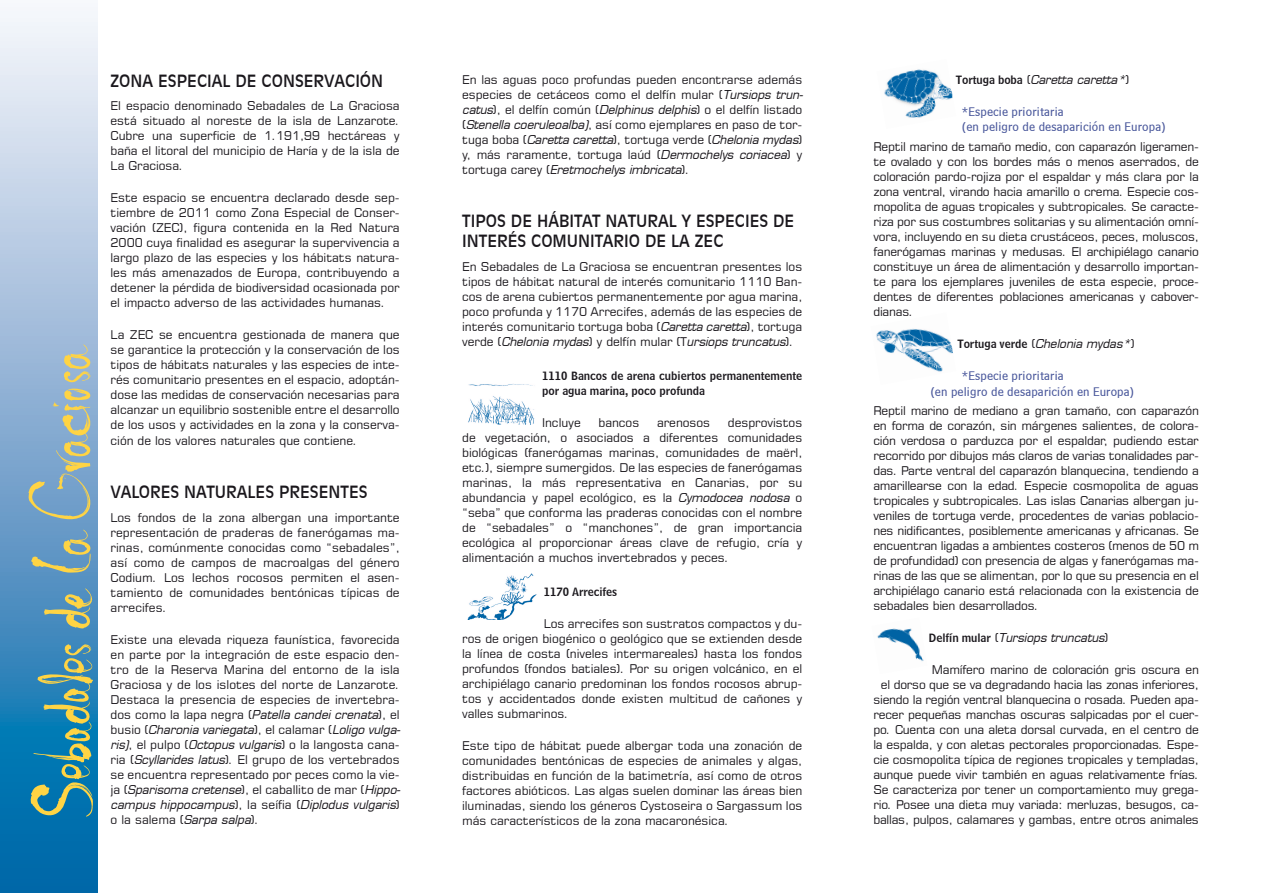
<style>
.page{position:relative;width:1263px;height:893px;background:#fff}
.page>*{position:absolute;margin:0;border:0;box-sizing:border-box;transform-origin:0 0}
.t1{font:16.5px/19.8px "Incised 901 BT";color:#1a171c}
.t2{font:12.9px/15.5px "Bell Centennial BT Sub Caption";letter-spacing:.01em;color:#49579b}
.t3{font:12px/15px "Square 721 BT";letter-spacing:-.02em;color:#1a171c;text-align:justify}
.t4{font:12px/15px "Square 721 BT Italic";letter-spacing:-.005em;color:#1a171c}
.t5{font:12px "Square 721 BT";color:#1a171c}
.t6{font:11.4px/15px "Bell Centennial BT Name And Number";color:#1a171c}
.s1{font-family:"Square 721 BT Italic"}
.s2{font-family:"Square 721 BT"}
.s3{font-family:"Bell Centennial BT Name And Number";font-size:11.4px}
</style>
<div class="page">
<svg style="left:0;top:11px;width:98px;height:882px;background:#88b3d5"></svg>
<img style="left:468px;top:384px;width:67px;height:40px">
<img style="left:467px;top:573px;width:70px;height:47px">
<img style="left:884px;top:69px;width:69px;height:49px">
<img style="left:876px;top:328px;width:77px;height:44px">
<img style="left:877px;top:628px;width:47px;height:33px">
<svg style="left:44px;top:588px;width:49px;height:41px;background:#7b9f9e"></svg>
<svg style="left:31px;top:530px;width:60px;height:43px;background:#7ea1ac"></svg>
<svg style="left:30px;top:644px;width:63px;height:173px;background:#458e9c"></svg>
<svg style="left:63px;top:344px;width:28px;height:38px"></svg>
<svg style="left:28px;top:388px;width:64px;height:132px;background:#91adba"></svg>
<h1 class="t1" style="left:111px;top:71px;width:274px">ZONA ESPECIAL DE CONSERVACIÓN</h1>
<p class="t3" style="left:111px;top:98px;width:291px">El espacio denominado Sebadales de La Graciosa está situado al noreste de la isla de Lanzarote.<br>Cubre una superficie de 1.191,99 hectáreas y baña el litoral del municipio de Haría y de la isla de La Graciosa.</p>
<p class="t3" style="left:111px;top:190px;width:291px">Este espacio se encuentra declarado desde sep&shy;tiembre de 2011 como Zona Especial de Conser&shy;vación (ZEC), figura contenida en la Red Natura 2000 cuya finalidad es asegurar la supervivencia a largo plazo de las especies y los hábitats natura&shy;les más amenazados de Europa, contribuyendo a detener la pérdida de biodiversidad ocasionada por el impacto adverso de las actividades humanas.</p>
<p class="t3" style="left:111px;top:327px;width:291px">La ZEC se encuentra gestionada de manera que se garantice la protección y la conservación de los tipos de hábitats naturales y las especies de inte&shy;rés comunitario presentes en el espacio, adoptán&shy;dose las medidas de conservación necesarias para alcanzar un equilibrio sostenible entre el desarrollo de los usos y actividades en la zona y la conserva&shy;ción de los valores naturales que contiene.</p>
<h1 class="t1" style="left:111px;top:482px;width:258px">VALORES NATURALES PRESENTES</h1>
<p class="t3" style="left:111px;top:510px;width:291px">Los fondos de la zona albergan una importante representación de praderas de fanerógamas ma&shy;rinas, comúnmente conocidas como “sebadales”, así como de campos de macroalgas del género Codium. Los lechos rocosos permiten el asen&shy;tamiento de comunidades bentónicas típicas de arrecifes.</p>
<p class="t3" style="left:111px;top:632px;width:291px">Existe una elevada riqueza faunística, favorecida en parte por la integración de este espacio den&shy;tro de la Reserva Marina del entorno de la isla Graciosa y de los islotes del norte de Lanzarote.<br>Destaca la presencia de especies de invertebra&shy;dos como la lapa negra (<span class="s1">Patella candei crenata</span>), el</p>
<p class="t4" style="left:111px;top:722px;width:291px"><span class="s2">busio (</span>Charonia variegata<span class="s2">), el calamar (</span>Loligo vulga-</p>
<p class="t3" style="left:111px;top:737px;width:291px"><span class="s1">ris)</span>, el pulpo (<span class="s1">Octopus vulgaris</span>) o la langosta cana&shy;ria (<span class="s1">Scyllarides latus</span>). El grupo de los vertebrados se encuentra representado por peces como la vie-</p>
<p class="t4" style="left:111px;top:782px;width:291px"><span class="s2">ja (</span>Sparisoma cretense<span class="s2">), el caballito de mar (</span>Hippo&shy;campus hippocampus<span class="s2">), la seífia (</span>Diplodus vulgaris<span class="s2">)</span></p>
<p class="t5" style="left:111px;top:812px;width:150px">o la salema (<span class="s1">Sarpa salpa</span>).</p>
<p class="t3" style="left:462px;top:71px;width:342px">En las aguas poco profundas pueden encontrarse además especies de cetáceos como el delfín mular (<span class="s1">Tursiops trun&shy;catus</span>), el delfín común (<span class="s1">Delphinus delphis</span>) o el delfín listado (<span class="s1">Stenella coeruleoalba)</span>, así como ejemplares en paso de tor-</p>
<p class="t4" style="left:462px;top:132px;width:342px"><span class="s2">tuga boba (</span>Caretta caretta<span class="s2">), tortuga verde (</span>Chelonia mydas<span class="s2">)</span></p>
<p class="t3" style="left:462px;top:146px;width:342px">y, más raramente, tortuga laúd (<span class="s1">Dermochelys coriacea</span>) y</p>
<p class="t4" style="left:462px;top:162px;width:229px"><span class="s2">tortuga carey (</span>Eretmochelys imbricata<span class="s2">).</span></p>
<h1 class="t1" style="left:462px;top:211px;width:334px">TIPOS DE HÁBITAT NATURAL Y ESPECIES DE<br>INTERÉS COMUNITARIO DE LA ZEC</h1>
<p class="t3" style="left:462px;top:259px;width:342px">En Sebadales de La Graciosa se encuentran presentes los tipos de hábitat natural de interés comunitario 1110 Ban&shy;cos de arena cubiertos permanentemente por agua marina, poco profunda y 1170 Arrecifes, además de las especies de interés comunitario tortuga boba (<span class="s1">Caretta caretta</span>), tortuga</p>
<p class="t4" style="left:462px;top:334px;width:333px"><span class="s2">verde (</span>Chelonia mydas<span class="s2">) y delfín mular (T</span>ursiops truncatus<span class="s2">).</span></p>
<p class="t6" style="left:542px;top:368px;width:262px">1110 Bancos de arena cubiertos permanentemente por agua marina, poco profunda</p>
<p class="t3" style="left:542px;top:415px;width:40px">Incluye</p>
<p class="t3" style="left:598px;top:415px;width:42px">bancos</p>
<p class="t3" style="left:657px;top:415px;width:55px">arenosos</p>
<p class="t3" style="left:462px;top:415px;width:342px;text-indent:266px">desprovistos de vegetación, o asociados a diferentes comunidades biológicas (fanerógamas marinas, comunidades de maërl, etc.), siempre sumergidos. De las especies de fanerógamas marinas, la más representativa en Canarias, por su abundancia y papel ecológico, es la <span class="s1">Cymodocea nodosa</span> o “seba” que conforma las praderas conocidas con el nombre de “sebadales” o “manchones”, de gran importancia ecológica al proporcionar áreas clave de refugio, cría y alimentación a muchos invertebrados y peces.</p>
<p class="t6" style="left:544px;top:584px;width:75px">1170 Arrecifes</p>
<p class="t3" style="left:462px;top:616px;width:342px;text-indent:82px">Los arrecifes son sustratos compactos y du&shy;ros de origen biogénico o geológico que se extienden desde la línea de costa (niveles intermareales) hasta los fondos profundos (fondos batiales). Por su origen volcánico, en el archipiélago canario predominan los fondos rocosos abrup&shy;tos y accidentados donde existen multitud de cañones y valles submarinos.</p>
<p class="t3" style="left:462px;top:738px;width:342px">Este tipo de hábitat puede albergar toda una zonación de comunidades bentónicas de especies de animales y algas, distribuidas en función de la batimetría, así como de otros factores abióticos. Las algas suelen dominar las áreas bien iluminadas, siendo los géneros Cystoseira o Sargassum los más característicos de la zona macaronésica.</p>
<p class="t4" style="left:956px;top:72px;width:175px"><span class="s3">Tortuga boba</span> <span class="s2">(</span>Caretta caretta*<span class="s2">)</span></p>
<p class="t2" style="left:962px;top:104px;width:205px">*Especie prioritaria<br>(en peligro de desaparición en Europa)</p>
<p class="t3" style="left:873px;top:139px;width:327px">Reptil marino de tamaño medio, con caparazón ligeramen&shy;te ovalado y con los bordes más o menos aserrados, de coloración pardo-rojiza por el espaldar y más clara por la zona ventral, virando hacia amarillo o crema. Especie cos&shy;mopolita de aguas tropicales y subtropicales. Se caracte&shy;riza por sus costumbres solitarias y su alimentación omní&shy;vora, incluyendo en su dieta crustáceos, peces, moluscos, fanerógamas marinas y medusas. El archipiélago canario constituye un área de alimentación y desarrollo importan&shy;te para los ejemplares juveniles de esta especie, proce&shy;dentes de diferentes poblaciones americanas y cabover&shy;dianas.</p>
<p class="t4" style="left:957px;top:336px;width:179px"><span class="s3">Tortuga verde</span> <span class="s2">(</span>Chelonia mydas*<span class="s2">)</span></p>
<p class="t2" style="left:930px;top:368px;width:205px;text-indent:32px">*Especie prioritaria<br>(en peligro de desaparición en Europa)</p>
<p class="t3" style="left:873px;top:403px;width:327px">Reptil marino de mediano a gran tamaño, con caparazón en forma de corazón, sin márgenes salientes, de colora&shy;ción verdosa o parduzca por el espaldar, pudiendo estar recorrido por dibujos más claros de varias tonalidades par&shy;das. Parte ventral del caparazón blanquecina, tendiendo a amarillearse con la edad. Especie cosmopolita de aguas tropicales y subtropicales. Las islas Canarias albergan ju&shy;veniles de tortuga verde, procedentes de varias poblacio&shy;nes nidificantes, posiblemente americanas y africanas. Se encuentran ligadas a ambientes costeros (menos de 50 m de profundidad) con presencia de algas y fanerógamas ma&shy;rinas de las que se alimentan, por lo que su presencia en el archipiélago canario está relacionada con la existencia de sebadales bien desarrollados.</p>
<p class="t4" style="left:929px;top:630px;width:181px"><span class="s3">Delfín mular</span> <span class="s2">(</span>Tursiops truncatus<span class="s2">)</span></p>
<p class="t3" style="left:873px;top:662px;width:327px;text-align:right">Mamífero marino de coloración gris oscura en<br>el dorso que se va degradando hacia las zonas inferiores, siendo la región ventral blanquecina o rosada. Pueden apa&shy;recer pequeñas manchas oscuras salpicadas por el cuer&shy;po. Cuenta con una aleta dorsal curvada, en el centro de la espalda, y con aletas pectorales proporcionadas. Espe&shy;cie cosmopolita típica de regiones tropicales y templadas, aunque puede vivir también en aguas relativamente frías.<br>Se caracteriza por tener un comportamiento muy grega&shy;rio. Posee una dieta muy variada: merluzas, besugos, ca&shy;ballas, pulpos, calamares y gambas, entre otros animales</p>
</div>
